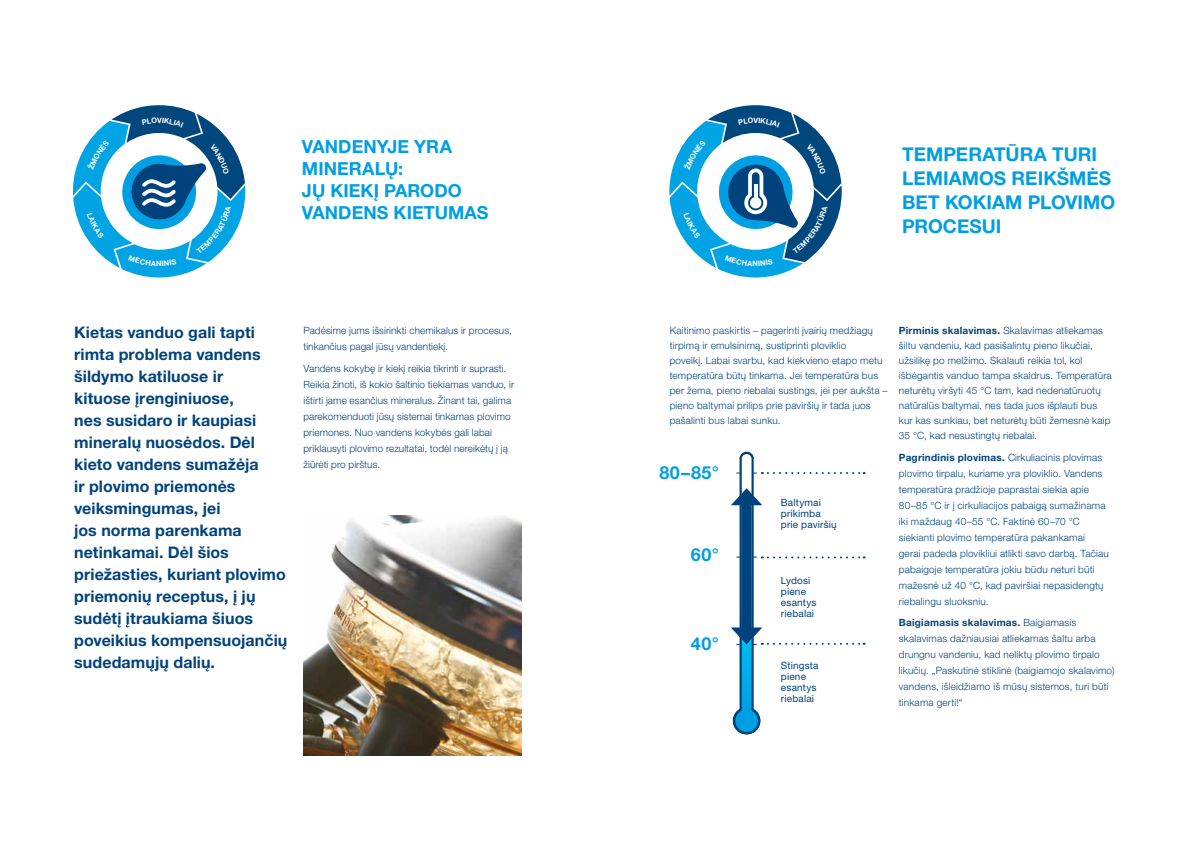
<style>
.page{position:relative;width:1191px;height:842px;background:#fff}
.page>*{position:absolute;margin:0;border:0;box-sizing:border-box;transform-origin:0 0}
.t1{font:700 19px/24px "Helvetica Neue LT Pro";letter-spacing:.005em;color:#009ee3}
.t2{font:700 18px/22px "Helvetica Neue LT Pro";letter-spacing:.005em;color:#009ee3}
.t3{font:700 16px/22px "Helvetica Neue LT Pro";letter-spacing:.005em;color:#00437c}
.t4{font:300 10px/16px "Helvetica Neue LT Pro";letter-spacing:.015em;color:#00437c}
.t5{font:10px/11px "Helvetica Neue LT Pro";letter-spacing:.015em;color:#00437c}
.s1{font-weight:700}
</style>
<div class="page">
<img style="left:303px;top:515px;width:218px;height:240px">
<svg style="left:731px;top:451px;width:133px;height:284px"></svg>
<svg style="left:73px;top:105px;width:172px;height:172px"></svg>
<svg style="left:669px;top:105px;width:172px;height:172px"></svg>
<h2 class="t2" style="left:302px;top:135px;width:188px">VANDENYJE YRA<br>MINERALŲ:<br>JŲ KIEKĮ PARODO<br>VANDENS KIETUMAS</h2>
<p class="t3" style="left:74px;top:321px;width:215px">Kietas vanduo gali tapti rimta problema vandens šildymo katiluose ir<br>kituose įrenginiuose,<br>nes susidaro ir kaupiasi mineralų nuosėdos. Dėl kieto vandens sumažėja<br>ir plovimo priemonės veiksmingumas, jei<br>jos norma parenkama netinkamai. Dėl šios priežasties, kuriant plovimo priemonių receptus, į jų sudėtį įtraukiama šiuos poveikius kompensuojančių sudedamųjų dalių.</p>
<p class="t4" style="left:303px;top:322px;width:210px">Padėsime jums išsirinkti chemikalus ir procesus, tinkančius pagal jūsų vandentiekį.</p>
<p class="t4" style="left:303px;top:360px;width:212px">Vandens kokybę ir kiekį reikia tikrinti ir suprasti.<br>Reikia žinoti, iš kokio šaltinio tiekiamas vanduo, ir ištirti jame esančius mineralus. Žinant tai, galima parekomenduoti jūsų sistemai tinkamas plovimo priemones. Nuo vandens kokybės gali labai priklausyti plovimo rezultatai, todėl nereikėtų į ją žiūrėti pro pirštus.</p>
<h1 class="t1" style="left:902px;top:142px;width:214px">TEMPERATŪRA TURI<br>LEMIAMOS REIKŠMĖS<br>BET KOKIAM PLOVIMO<br>PROCESUI</h1>
<p class="t4" style="left:669px;top:323px;width:219px;line-height:15px">Kaitinimo paskirtis – pagerinti įvairių medžiagų tirpimą ir emulsinimą, sustiprinti ploviklio<br>poveikį. Labai svarbu, kad kiekvieno etapo metu temperatūra būtų tinkama. Jei temperatūra bus per žema, pieno riebalai sustings, jei per aukšta – pieno baltymai prilips prie paviršių ir tada juos pašalinti bus labai sunku.</p>
<p class="t4" style="left:899px;top:323px;width:214px;line-height:15px"><span class="s1">Pirminis skalavimas.</span> Skalavimas atliekamas šiltu vandeniu, kad pasišalintų pieno likučiai, užsilikę po melžimo. Skalauti reikia tol, kol išbėgantis vanduo tampa skaidrus. Temperatūra neturėtų viršyti 45 °C tam, kad nedenatūruotų natūralūs baltymai, nes tada juos išplauti bus kur kas sunkiau, bet neturėtų būti žemesnė kaip 35 °C, kad nesustingtų riebalai.</p>
<p class="t4" style="left:899px;top:449px;width:211px"><span class="s1">Pagrindinis plovimas.</span> Cirkuliacinis plovimas plovimo tirpalu, kuriame yra ploviklio. Vandens temperatūra pradžioje paprastai siekia apie 80–85 °C ir į cirkuliacijos pabaigą sumažinama iki maždaug 40–55 °C. Faktinė 60–70 °C siekianti plovimo temperatūra pakankamai gerai padeda plovikliui atlikti savo darbą. Tačiau pabaigoje temperatūra jokiu būdu neturi būti mažesnė už 40 °C, kad paviršiai nepasidengtų riebalingu sluoksniu.</p>
<p class="t4" style="left:899px;top:614px;width:217px"><span class="s1">Baigiamasis skalavimas.</span> Baigiamasis skalavimas dažniausiai atliekamas šaltu arba drungnu vandeniu, kad neliktų plovimo tirpalo likučių. „Paskutinė stiklinė (baigiamojo skalavimo) vandens, išleidžiamo iš mūsų sistemos, turi būti tinkama gerti!“</p>
<h2 class="t2" style="left:659px;top:461px;width:61px">80–85°</h2>
<p class="t5" style="left:781px;top:497px;width:57px">Baltymai prikimba prie paviršių</p>
<h2 class="t2" style="left:691px;top:543px;width:29px">60°</h2>
<p class="t5" style="left:781px;top:575px;width:37px">Lydosi piene esantys riebalai</p>
<h2 class="t2" style="left:691px;top:632px;width:29px">40°</h2>
<p class="t5" style="left:781px;top:659px;width:39px">Stingsta piene esantys riebalai</p>
</div>
